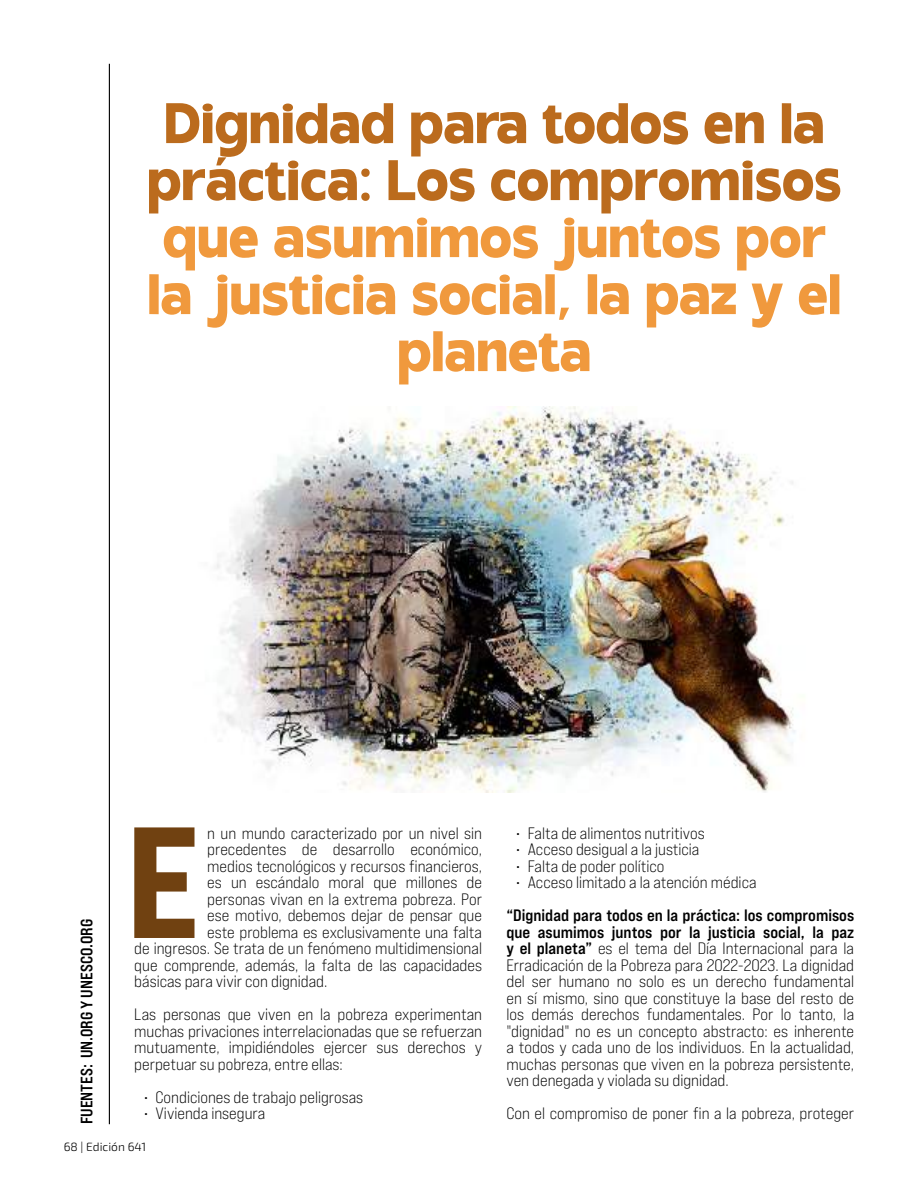
<style>
.page{position:relative;width:918px;height:1188px;background:#fff}
.page>*{position:absolute;margin:0;border:0;box-sizing:border-box;transform-origin:0 0}
.t1{font:800 expanded 157.95px "Bebas Neue Pro";color:#704111}
.t2{font:800 57px/57px "Invisible";color:#f0993d;text-align:center}
.t3{font:800 57px/57px "Invisible";color:#bb6b1d}
.t4{font:expanded 16.5px/16.5px "Bebas Neue Pro";color:#000;text-align:justify}
.t5{font:700 expanded 16.5px "Bebas Neue Pro";color:#000}
.t6{font:300 12px "Exo 2";color:#000}
.s1{font-weight:700}
</style>
<div class="page">
<img style="left:216px;top:406px;width:580px;height:386px">
<hr style="left:109px;top:64px;width:1px;height:1060px;background:#000">
<h2 class="t3" style="left:147px;top:95px;width:696px">Dignidad para todos en la práctica: Los compromisos</h2>
<h2 class="t2" style="left:147px;top:209px;width:695px">que asumimos juntos por la justicia social, la paz y el planeta</h2>
<p class="t5" style="left:76px;top:1124px;width:207px;rotate:-90deg">FUENTES: UN.ORG Y UNESCO.ORG</p>
<h1 class="t1" style="left:126px;top:784px;width:75px">E</h1>
<p class="t4" style="left:207px;top:825px;width:276px">n un mundo caracterizado por un nivel sin</p>
<p class="t4" style="left:207px;top:841px;width:276px">precedentes de desarrollo económico,</p>
<p class="t4" style="left:207px;top:858px;width:276px">medios tecnológicos y recursos financieros,</p>
<p class="t4" style="left:207px;top:874px;width:276px">es un escándalo moral que millones de</p>
<p class="t4" style="left:207px;top:891px;width:276px">personas vivan en la extrema pobreza. Por</p>
<p class="t4" style="left:207px;top:907px;width:276px">ese motivo, debemos dejar de pensar que</p>
<p class="t4" style="left:207px;top:924px;width:276px">este problema es exclusivamente una falta</p>
<p class="t4" style="left:134px;top:940px;width:349px">de ingresos. Se trata de un fenómeno multidimensional</p>
<p class="t4" style="left:134px;top:957px;width:349px">que comprende, además, la falta de las capacidades</p>
<p class="t4" style="left:134px;top:973px;width:195px">básicas para vivir con dignidad.</p>
<p class="t4" style="left:134px;top:1006px;width:349px">Las personas que viven en la pobreza experimentan muchas privaciones interrelacionadas que se refuerzan mutuamente, impidiéndoles ejercer sus derechos y perpetuar su pobreza, entre ellas:</p>
<p class="t4" style="left:143px;top:1089px;width:222px">• Condiciones de trabajo peligrosas</p>
<p class="t4" style="left:143px;top:1105px;width:124px">• Vivienda insegura</p>
<p class="t4" style="left:515px;top:825px;width:191px">• Falta de alimentos nutritivos</p>
<p class="t4" style="left:515px;top:841px;width:186px">• Acceso desigual a la justicia</p>
<p class="t4" style="left:515px;top:858px;width:151px">• Falta de poder político</p>
<p class="t4" style="left:515px;top:874px;width:243px">• Acceso limitado a la atención médica</p>
<p class="t4" style="left:506px;top:907px;width:349px"><span class="s1">“Dignidad para todos en la práctica: los compromisos que asumimos juntos por la justicia social, la paz y el planeta”</span> es el tema del Día Internacional para la Erradicación de la Pobreza para 2022-2023. La dignidad del ser humano no solo es un derecho fundamental en sí mismo, sino que constituye la base del resto de los demás derechos fundamentales. Por lo tanto, la "dignidad" no es un concepto abstracto: es inherente a todos y cada uno de los individuos. En la actualidad, muchas personas que viven en la pobreza persistente, ven denegada y violada su dignidad.</p>
<p class="t4" style="left:506px;top:1105px;width:349px">Con el compromiso de poner fin a la pobreza, proteger</p>
<p class="t6" style="left:64px;top:1139px;width:84px">68 | Edición 641</p>
</div>
